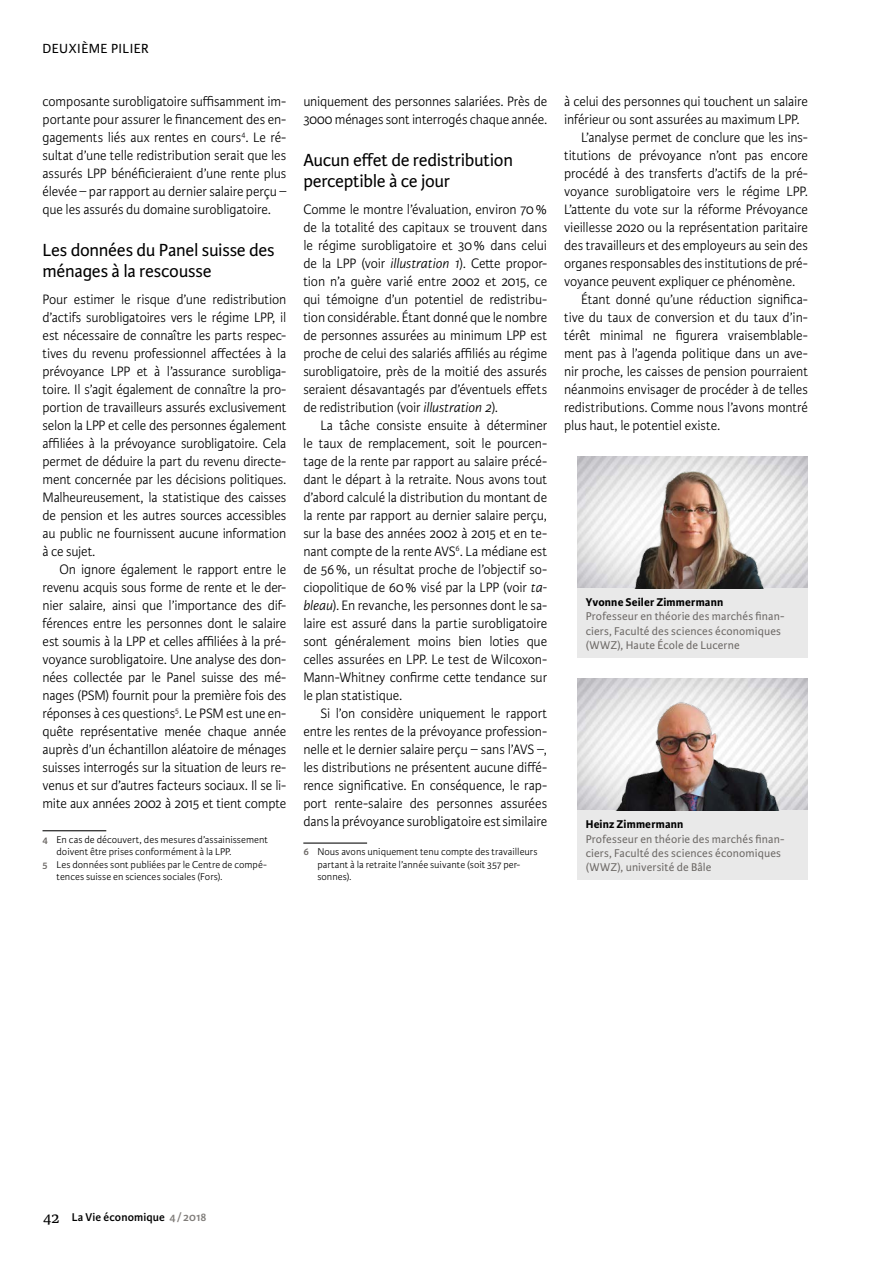
<style>
.page{position:relative;width:893px;height:1263px;background:#fff}
.page>*{position:absolute;margin:0;border:0;box-sizing:border-box;transform-origin:0 0}
.t1{font:18.75px/21px "Karmina Sans";letter-spacing:-.015em;color:#000}
.t2{font:300 14.55px/18px "Karmina Sans";letter-spacing:-.01em;color:#000;text-align:justify;scale:.96 1}
.t3{font:14.1px "Karmina Sans";letter-spacing:.03em;color:#000}
.t4{font:12px/14.4px "Karmina Sans";letter-spacing:.01em;color:#6d6966}
.t5{font:700 12px "Karmina Sans";letter-spacing:.015em;color:#000}
.t6{font:600 12px "Karmina Sans";letter-spacing:.01em;color:#000}
.t7{font:300 10.5px/12.3px "Karmina Sans";letter-spacing:.005em;color:#000}
.s1{font-weight:600;color:#6d6966}
.s2{font-style:italic}
.s3{font-family:"Karmina";font-weight:400;font-size:16.5px}
.s4{color:#817e7b}
</style>
<div class="page">
<img style="left:577px;top:456px;width:231px;height:132px">
<div style="left:577px;top:588px;width:231px;height:69px;background:#e9e9e9"></div>
<img style="left:583px;top:465px;width:201px;height:123px">
<img style="left:577px;top:679px;width:231px;height:132px">
<div style="left:577px;top:811px;width:231px;height:69px;background:#e9e9e9"></div>
<img style="left:584px;top:687px;width:213px;height:124px">
<hr style="left:43px;top:830px;width:63px;height:1px;background:#000">
<hr style="left:303px;top:842px;width:64px;height:1px;background:#000">
<p class="t3" style="left:43px;top:41px;width:108px">DEUXIÈME PILIER</p>
<p class="t2" style="left:43px;top:93px;width:255px">composante surobligatoire suffisamment im&shy;portante pour assurer le financement des en&shy;gagements liés aux rentes en cours<sup>4</sup>. Le ré&shy;sultat d’une telle redistribution serait que les assurés LPP bénéficieraient d’une rente plus élevée – par rapport au dernier salaire perçu – que les assurés du domaine surobligatoire.</p>
<p class="t1" style="left:43px;top:240px;width:234px">Les données du Panel suisse des ménages à la rescousse</p>
<p class="t2" style="left:43px;top:291px;width:255px">Pour estimer le risque d’une redistribution d’actifs surobligatoires vers le régime LPP, il est nécessaire de connaître les parts respec&shy;tives du revenu professionnel affectées à la prévoyance LPP et à l’assurance surobliga&shy;toire. Il s’agit également de connaître la pro&shy;portion de travailleurs assurés exclusivement selon la LPP et celle des personnes également affiliées à la prévoyance surobligatoire. Cela permet de déduire la part du revenu directe&shy;ment concernée par les décisions politiques.<br>Malheureusement, la statistique des caisses de pension et les autres sources accessibles au public ne fournissent aucune information à ce sujet.</p>
<p class="t2" style="left:43px;top:561px;width:255px;text-indent:17px">On ignore également le rapport entre le revenu acquis sous forme de rente et le der&shy;nier salaire, ainsi que l’importance des dif&shy;férences entre les personnes dont le salaire est soumis à la LPP et celles affiliées à la pré&shy;voyance surobligatoire. Une analyse des don&shy;nées collectée par le Panel suisse des mé&shy;nages (PSM) fournit pour la première fois des réponses à ces questions<sup>5</sup>. Le PSM est une en&shy;quête représentative menée chaque année auprès d’un échantillon aléatoire de ménages suisses interrogés sur la situation de leurs re&shy;venus et sur d’autres facteurs sociaux. Il se li&shy;mite aux années 2002 à 2015 et tient compte</p>
<p class="t7" style="left:43px;top:834px;width:227px"><span class="s1">4</span> En cas de découvert, des mesures d’assainissement</p>
<p class="t7" style="left:57px;top:846px;width:177px">doivent être prises conformément à la LPP.</p>
<p class="t7" style="left:43px;top:858px;width:226px"><span class="s1">5</span> Les données sont publiées par le Centre de compé-</p>
<p class="t7" style="left:57px;top:871px;width:167px">tences suisse en sciences sociales (Fors).</p>
<p class="t2" style="left:303px;top:93px;width:255px">uniquement des personnes salariées. Près de<br>3000 ménages sont interrogés chaque année.</p>
<p class="t1" style="left:303px;top:150px;width:211px">Aucun effet de redistribution perceptible à ce jour</p>
<p class="t2" style="left:303px;top:201px;width:255px">Comme le montre l’évaluation, environ 70% de la totalité des capitaux se trouvent dans le régime surobligatoire et 30% dans celui de la LPP (voir <span class="s2">illustration 1</span>). Cette propor&shy;tion n’a guère varié entre 2002 et 2015, ce qui témoigne d’un potentiel de redistribu&shy;tion considérable. Étant donné que le nombre de personnes assurées au minimum LPP est proche de celui des salariés affiliés au régime surobligatoire, près de la moitié des assurés seraient désavantagés par d’éventuels effets de redistribution (voir <span class="s2">illustration 2</span>).</p>
<p class="t2" style="left:303px;top:417px;width:255px;text-indent:17px">La tâche consiste ensuite à déterminer le taux de remplacement, soit le pourcen&shy;tage de la rente par rapport au salaire précé&shy;dant le départ à la retraite. Nous avons tout d’abord calculé la distribution du montant de la rente par rapport au dernier salaire perçu, sur la base des années 2002 à 2015 et en te&shy;nant compte de la rente AVS<sup>6</sup>. La médiane est de 56%, un résultat proche de l’objectif so&shy;ciopolitique de 60% visé par la LPP (voir <span class="s2">ta&shy;bleau</span>). En revanche, les personnes dont le sa&shy;laire est assuré dans la partie surobligatoire sont généralement moins bien loties que celles assurées en LPP. Le test de Wilcoxon-Mann-Whitney confirme cette tendance sur le plan statistique.</p>
<p class="t2" style="left:303px;top:705px;width:255px;text-indent:17px">Si l’on considère uniquement le rapport entre les rentes de la prévoyance profession&shy;nelle et le dernier salaire perçu – sans l’AVS –, les distributions ne présentent aucune diffé&shy;rence significative. En conséquence, le rap&shy;port rente-salaire des personnes assurées dans la prévoyance surobligatoire est similaire</p>
<p class="t7" style="left:317px;top:846px;width:222px;text-indent:-14px"><span class="s1">6</span> Nous avons uniquement tenu compte des travailleurs partant à la retraite l’année suivante (soit 357 per&shy;sonnes).</p>
<p class="t2" style="left:564px;top:93px;width:255px">à celui des personnes qui touchent un salaire</p>
<p class="t2" style="left:564px;top:111px;width:247px">inférieur ou sont assurées au maximum LPP.</p>
<p class="t2" style="left:581px;top:129px;width:238px">L’analyse permet de conclure que les ins-</p>
<p class="t2" style="left:564px;top:147px;width:255px">titutions de prévoyance n’ont pas encore</p>
<p class="t2" style="left:564px;top:165px;width:255px">procédé à des transferts d’actifs de la pré-</p>
<p class="t2" style="left:564px;top:183px;width:255px">voyance surobligatoire vers le régime LPP.</p>
<p class="t2" style="left:564px;top:201px;width:255px">L’attente du vote sur la réforme Prévoyance</p>
<p class="t2" style="left:564px;top:219px;width:255px">vieillesse 2020 ou la représentation paritaire</p>
<p class="t2" style="left:564px;top:237px;width:255px">des travailleurs et des employeurs au sein des</p>
<p class="t2" style="left:564px;top:255px;width:255px">organes responsables des institutions de pré-</p>
<p class="t2" style="left:564px;top:273px;width:242px">voyance peuvent expliquer ce phénomène.</p>
<p class="t2" style="left:581px;top:291px;width:238px">Étant donné qu’une réduction significa-</p>
<p class="t2" style="left:564px;top:309px;width:255px">tive du taux de conversion et du taux d’in-</p>
<p class="t2" style="left:564px;top:327px;width:255px">térêt minimal ne figurera vraisemblable-</p>
<p class="t2" style="left:564px;top:345px;width:255px">ment pas à l’agenda politique dans un ave-</p>
<p class="t2" style="left:564px;top:363px;width:255px">nir proche, les caisses de pension pourraient</p>
<p class="t2" style="left:564px;top:381px;width:255px">néanmoins envisager de procéder à de telles</p>
<p class="t2" style="left:564px;top:399px;width:255px">redistributions. Comme nous l’avons montré</p>
<p class="t2" style="left:564px;top:417px;width:164px">plus haut, le potentiel existe.</p>
<p class="t5" style="left:586px;top:595px;width:139px">Yvonne Seiler Zimmermann</p>
<p class="t4" style="left:586px;top:609px;width:200px">Professeur en théorie des marchés finan&shy;ciers, Faculté des sciences économiques (WWZ), Haute École de Lucerne</p>
<p class="t5" style="left:586px;top:817px;width:99px">Heinz Zimmermann</p>
<p class="t4" style="left:586px;top:832px;width:200px">Professeur en théorie des marchés finan&shy;ciers, Faculté des sciences économiques (WWZ), université de Bâle</p>
<p class="t6" style="left:43px;top:1210px;width:165px"><span class="s3">42</span> La Vie économique <span class="s4">4/2018</span></p>
</div>
